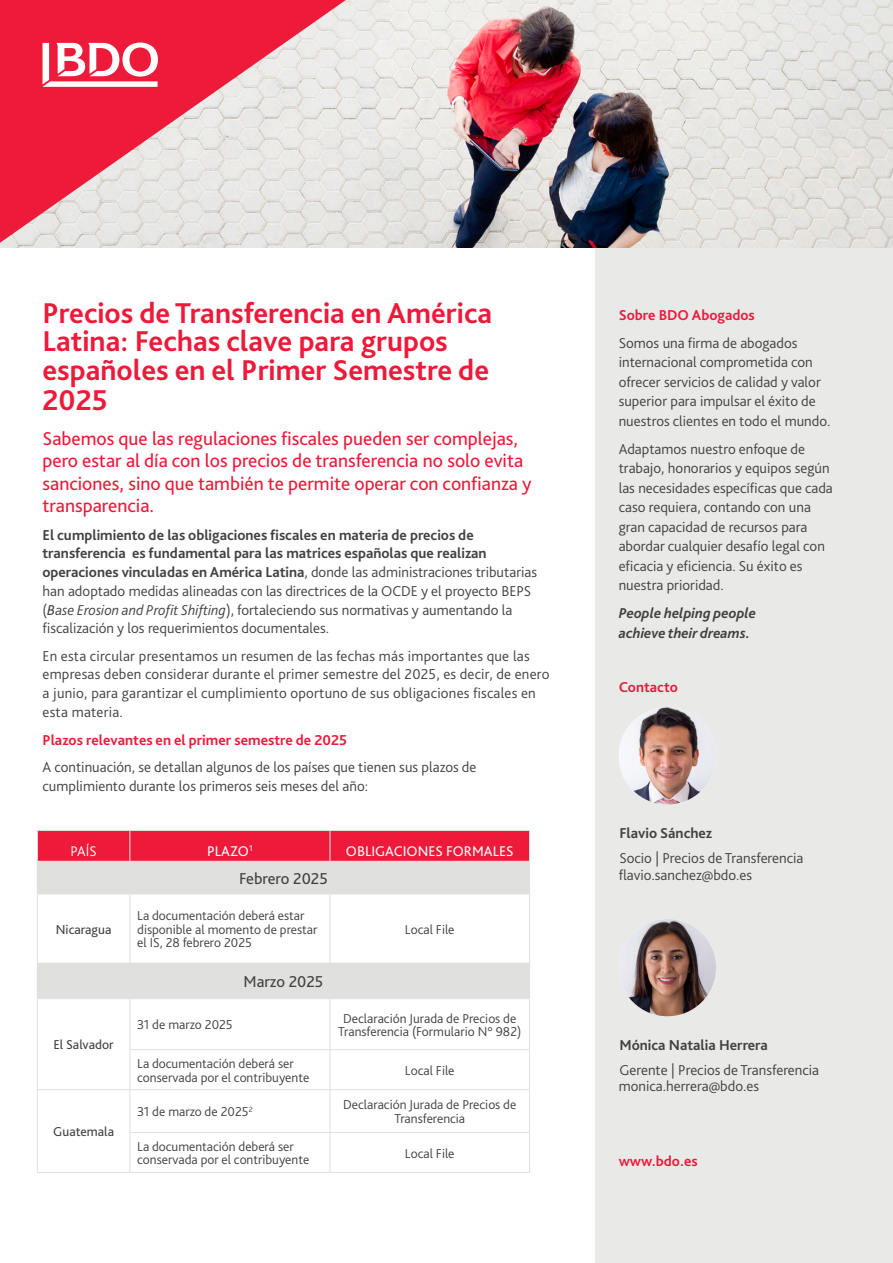
<style>
.page{position:relative;width:893px;height:1263px;background:#fff}
.page>*{position:absolute;margin:0;border:0;box-sizing:border-box;transform-origin:0 0}
.Main_page_headline{font:700 30px/29px "Bliss Pro";color:#ed1a3a}
.Subheading_level_1{font:19.5px/22.5px "Bliss Pro";color:#ed1a3a}
.Body_copy{font:16.5px "Bliss Pro";color:#414140}
.Body_copy-2{font:300 15px/18.8px "Bliss Pro";color:#414140}
.Sidebar_copy{font:300 15px/19.5px "Bliss Pro";color:#414140}
.Contact_name{font:300 15px/16.5px "Bliss Pro";color:#414140}
.Subheading_level_1-2{font:700 15px "Bliss Pro";color:#ed1a3a}
.Sidebar_copy-2{font:italic 700 15px/19.5px "Bliss Pro";color:#414140}
.Contact_name-2{font:700 15px "Bliss Pro";color:#414140}
.Body_copy-3{font:14.7px "Bliss Pro";color:#fff}
.Body_copy-4{font:300 14.7px "Bliss Pro";color:#fff}
.Body_copy-5{font:300 13.5px/13.5px "Bliss Pro";color:#414140}
.Body_copy-6{font:13.5px "Bliss Pro";color:#414140}
.s1{font-weight:700}
.s2{font-weight:400;font-style:italic}
.s3{font-style:italic}
</style>
<div class="page">
<div style="left:595px;top:248px;width:298px;height:1015px;background:#e9eae8"></div>
<img style="left:0;top:0;width:893px;height:248px">
<img style="left:619px;top:707px;width:97px;height:97px;border-radius:49px">
<img style="left:619px;top:919px;width:97px;height:97px;border-radius:49px">
<div style="left:38px;top:831px;width:491px;height:30px;background:#ed1a3a"></div>
<svg style="left:38px;top:862px;width:491px;height:136px"></svg>
<hr style="left:37px;top:830px;width:93px;height:1px;background:#e0e1df">
<hr style="left:37px;top:831px;width:1px;height:30px;background:#e0e1df">
<hr style="left:130px;top:830px;width:200px;height:1px;background:#e0e1df">
<hr style="left:129px;top:831px;width:1px;height:30px;background:#e0e1df">
<hr style="left:330px;top:830px;width:200px;height:1px;background:#e0e1df">
<hr style="left:329px;top:831px;width:1px;height:30px;background:#e0e1df">
<hr style="left:529px;top:831px;width:1px;height:30px;background:#e0e1df">
<hr style="left:37px;top:861px;width:93px;height:1px;background:#e0e1df">
<hr style="left:37px;top:862px;width:1px;height:31px;background:#e0e1df">
<hr style="left:130px;top:861px;width:200px;height:1px;background:#e0e1df">
<hr style="left:330px;top:861px;width:200px;height:1px;background:#e0e1df">
<hr style="left:529px;top:862px;width:1px;height:31px;background:#e0e1df">
<hr style="left:37px;top:893px;width:93px;height:1px;background:#e0e1df">
<hr style="left:37px;top:894px;width:1px;height:68px;background:#e0e1df">
<hr style="left:130px;top:893px;width:200px;height:1px;background:#e0e1df">
<hr style="left:129px;top:894px;width:1px;height:68px;background:#e0e1df">
<hr style="left:330px;top:893px;width:200px;height:1px;background:#e0e1df">
<hr style="left:329px;top:894px;width:1px;height:68px;background:#e0e1df">
<hr style="left:529px;top:894px;width:1px;height:68px;background:#e0e1df">
<hr style="left:37px;top:962px;width:93px;height:2px;background:#e0e1df">
<hr style="left:37px;top:964px;width:1px;height:34px;background:#e0e1df">
<hr style="left:130px;top:962px;width:200px;height:2px;background:#e0e1df">
<hr style="left:330px;top:962px;width:200px;height:2px;background:#e0e1df">
<hr style="left:529px;top:964px;width:1px;height:34px;background:#e0e1df">
<hr style="left:37px;top:998px;width:93px;height:1px;background:#e0e1df">
<hr style="left:37px;top:999px;width:1px;height:51px;background:#e0e1df">
<hr style="left:130px;top:998px;width:200px;height:1px;background:#e0e1df">
<hr style="left:129px;top:999px;width:1px;height:50px;background:#e0e1df">
<hr style="left:330px;top:998px;width:200px;height:1px;background:#e0e1df">
<hr style="left:329px;top:999px;width:1px;height:50px;background:#e0e1df">
<hr style="left:529px;top:999px;width:1px;height:50px;background:#e0e1df">
<hr style="left:37px;top:1050px;width:1px;height:39px;background:#e0e1df">
<hr style="left:129px;top:1049px;width:201px;height:1px;background:#e0e1df">
<hr style="left:129px;top:1050px;width:1px;height:39px;background:#e0e1df">
<hr style="left:330px;top:1049px;width:200px;height:1px;background:#e0e1df">
<hr style="left:329px;top:1050px;width:1px;height:39px;background:#e0e1df">
<hr style="left:529px;top:1050px;width:1px;height:39px;background:#e0e1df">
<hr style="left:37px;top:1089px;width:93px;height:1px;background:#e0e1df">
<hr style="left:37px;top:1090px;width:1px;height:42px;background:#e0e1df">
<hr style="left:130px;top:1089px;width:200px;height:1px;background:#e0e1df">
<hr style="left:129px;top:1090px;width:1px;height:42px;background:#e0e1df">
<hr style="left:330px;top:1089px;width:200px;height:1px;background:#e0e1df">
<hr style="left:329px;top:1090px;width:1px;height:42px;background:#e0e1df">
<hr style="left:529px;top:1090px;width:1px;height:42px;background:#e0e1df">
<hr style="left:37px;top:1132px;width:1px;height:40px;background:#e0e1df">
<hr style="left:129px;top:1132px;width:201px;height:1px;background:#e0e1df">
<hr style="left:129px;top:1133px;width:1px;height:39px;background:#e0e1df">
<hr style="left:330px;top:1132px;width:200px;height:1px;background:#e0e1df">
<hr style="left:329px;top:1133px;width:1px;height:39px;background:#e0e1df">
<hr style="left:529px;top:1133px;width:1px;height:39px;background:#e0e1df">
<hr style="left:37px;top:1172px;width:93px;height:1px;background:#e0e1df">
<hr style="left:130px;top:1172px;width:200px;height:1px;background:#e0e1df">
<hr style="left:330px;top:1172px;width:200px;height:1px;background:#e0e1df">
<svg style="left:0;top:0;width:346px;height:243px"></svg>
<svg style="left:43px;top:43px;width:115px;height:44px"></svg>
<p class="Main_page_headline" style="left:43px;top:297px;width:451px">Precios de Transferencia en América<br>Latina: Fechas clave para grupos españoles en el Primer Semestre de<br>2025</p>
<p class="Subheading_level_1" style="left:43px;top:427px;width:490px">Sabemos que las regulaciones fiscales pueden ser complejas, pero estar al día con los precios de transferencia no solo evita sanciones, sino que también te permite operar con confianza y transparencia.</p>
<p class="Body_copy-2" style="left:43px;top:525px;width:496px"><span class="s1">El cumplimiento de las obligaciones fiscales en materia de precios de transferencia es fundamental para las matrices españolas que realizan operaciones vinculadas en América Latina</span>, donde las administraciones tributarias han adoptado medidas alineadas con las directrices de la OCDE y el proyecto BEPS (<span class="s2">B</span><span class="s3">ase Erosion and Profit Shifting</span>), fortaleciendo sus normativas y aumentando la fiscalización y los requerimientos documentales.</p>
<p class="Body_copy-2" style="left:43px;top:646px;width:508px">En esta circular presentamos un resumen de las fechas más importantes que las empresas deben considerar durante el primer semestre del 2025, es decir, de enero a junio, para garantizar el cumplimiento oportuno de sus obligaciones fiscales en esta materia.</p>
<p class="Subheading_level_1-2" style="left:43px;top:731px;width:306px">Plazos relevantes en el primer semestre de 2025</p>
<p class="Body_copy-2" style="left:43px;top:757px;width:435px">A continuación, se detallan algunos de los países que tienen sus plazos de cumplimiento durante los primeros seis meses del año:</p>
<p class="Body_copy-4" style="left:71px;top:842px;width:28px">PAÍS</p>
<p class="Body_copy-3" style="left:207px;top:842px;width:47px">PLAZO<sup>1</sup></p>
<p class="Body_copy-3" style="left:346px;top:842px;width:169px">OBLIGACIONES FORMALES</p>
<p class="Body_copy" style="left:239px;top:868px;width:90px">Febrero 2025</p>
<p class="Body_copy-6" style="left:56px;top:921px;width:57px">Nicaragua</p>
<p class="Body_copy-6" style="left:53px;top:1036px;width:62px">El Salvador</p>
<p class="Body_copy-6" style="left:53px;top:1123px;width:62px">Guatemala</p>
<p class="Body_copy-5" style="left:137px;top:909px;width:182px">La documentación deberá estar disponible al momento de prestar el IS, 28 febrero 2025</p>
<p class="Body_copy" style="left:243px;top:971px;width:81px">Marzo 2025</p>
<p class="Body_copy-5" style="left:405px;top:922px;width:51px">Local File</p>
<p class="Body_copy-5" style="left:137px;top:1018px;width:97px">31 de marzo 2025</p>
<p class="Body_copy-5" style="left:338px;top:1011px;width:185px;text-align:center">Declaración Jurada de Precios de<br>Transferencia (Formulario N° 982)</p>
<p class="Body_copy-5" style="left:137px;top:1056px;width:174px">La documentación deberá ser conservada por el contribuyente</p>
<p class="Body_copy-5" style="left:405px;top:1063px;width:51px">Local File</p>
<p class="Body_copy-5" style="left:137px;top:1104px;width:117px">31 de marzo de 2025<sup>2</sup></p>
<p class="Body_copy-5" style="left:343px;top:1098px;width:175px;text-align:center">Declaración Jurada de Precios de<br>Transferencia</p>
<p class="Body_copy-5" style="left:137px;top:1139px;width:174px">La documentación deberá ser conservada por el contribuyente</p>
<p class="Body_copy-5" style="left:405px;top:1146px;width:51px">Local File</p>
<p class="Subheading_level_1-2" style="left:619px;top:305px;width:138px">Sobre BDO Abogados</p>
<p class="Sidebar_copy" style="left:619px;top:333px;width:213px">Somos una firma de abogados internacional comprometida con ofrecer servicios de calidad y valor superior para impulsar el éxito de nuestros clientes en todo el mundo.</p>
<p class="Sidebar_copy" style="left:619px;top:439px;width:216px">Adaptamos nuestro enfoque de trabajo, honorarios y equipos según las necesidades específicas que cada caso requiera, contando con una gran capacidad de recursos para abordar cualquier desafío legal con eficacia y eficiencia. Su éxito es nuestra prioridad.</p>
<p class="Sidebar_copy-2" style="left:619px;top:603px;width:139px">People helping people achieve their dreams.</p>
<p class="Subheading_level_1-2" style="left:619px;top:677px;width:61px">Contacto</p>
<p class="Contact_name-2" style="left:619px;top:824px;width:94px">Flavio Sánchez</p>
<p class="Contact_name" style="left:619px;top:849px;width:186px">Socio | Precios de Transferencia flavio.sanchez@bdo.es</p>
<p class="Contact_name-2" style="left:619px;top:1035px;width:150px">Mónica Natalia Herrera</p>
<p class="Contact_name" style="left:619px;top:1061px;width:202px">Gerente | Precios de Transferencia monica.herrera@bdo.es</p>
<p class="Subheading_level_1-2" style="left:619px;top:1152px;width:80px">www.bdo.es</p>
</div>
